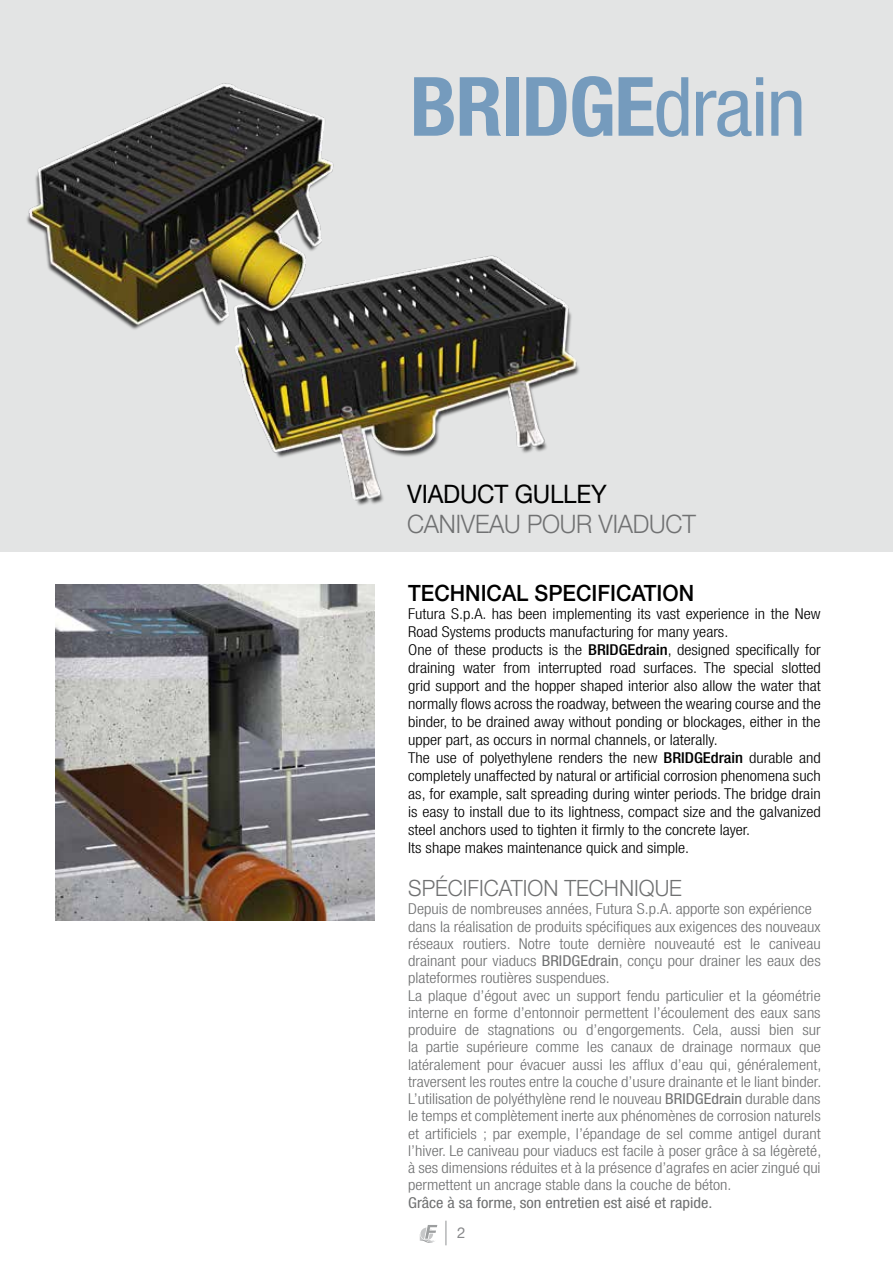
<style>
.page{position:relative;width:893px;height:1263px;background:#fff}
.page>*{position:absolute;margin:0;border:0;box-sizing:border-box;transform-origin:0 0}
.t1{font:700 condensed 81.9px "Helvetica Neue LT Std";letter-spacing:-.02em;color:#759bbd;scale:1.04 1}
.t2{font:300 25.5px "Helvetica Neue LT Std";letter-spacing:-.01em;color:#707172;scale:.95 1}
.t3{font:25.5px "Helvetica Neue LT Std";letter-spacing:-.01em;color:#000;scale:.95 1}
.t4{font:500 22.5px "Helvetica Neue LT Std";color:#000;scale:.95 1}
.t5{font:300 22.5px "Helvetica Neue LT Std";color:#707172;scale:.95 1}
.t6{font:300 condensed 15px/17.2px "Helvetica Neue LT Std";color:#707172;scale:1.1 1}
.t7{font:300 condensed 15px/18px "Helvetica Neue LT Std";color:#000;scale:1.1 1}
.t8{font:condensed 15px "Helvetica Neue LT Std";color:#707172;scale:1.1 1}
.t9{font:15px "Helvetica Neue LT Std";color:#87888a}
.s1{font-weight:400}
.s2{font-weight:500}
</style>
<div class="page">
<svg style="left:445px;top:1221px;width:1px;height:24px"></svg>
<svg style="left:420px;top:1225px;width:18px;height:18px"></svg>
<div style="left:0;top:0;width:893px;height:552px;background:#e3e4e4"></div>
<img style="left:235px;top:255px;width:344px;height:250px">
<img style="left:26px;top:83px;width:323px;height:255px">
<img style="left:55px;top:585px;width:319px;height:336px">
<h1 class="t1" style="left:410px;top:57px;width:383px">BRIDGE<span class="s1">drain</span></h1>
<h2 class="t3" style="left:407px;top:479px;width:212px">VIADUCT GULLEY</h2>
<h2 class="t2" style="left:407px;top:508px;width:305px">CANIVEAU POUR VIADUCT</h2>
<h3 class="t4" style="left:408px;top:579px;width:302px">TECHNICAL SPECIFICATION</h3>
<p class="t7" style="left:408px;top:604px;width:376px">Futura S.p.A. has been implementing its vast experience in the New Road Systems products manufacturing for many years.<br>One of these products is the <span class="s2">BRIDGEdrain</span>, designed specifically for draining water from interrupted road surfaces. The special slotted grid support and the hopper shaped interior also allow the water that normally flows across the roadway, between the wearing course and the binder, to be drained away without ponding or blockages, either in the upper part, as occurs in normal channels, or laterally.<br>The use of polyethylene renders the new <span class="s2">BRIDGEdrain</span> durable and completely unaffected by natural or artificial corrosion phenomena such as, for example, salt spreading during winter periods. The bridge drain is easy to install due to its lightness, compact size and the galvanized steel anchors used to tighten it firmly to the concrete layer.<br>Its shape makes maintenance quick and simple.</p>
<h3 class="t5" style="left:408px;top:874px;width:290px">SPÉCIFICATION TECHNIQUE</h3>
<p class="t6" style="left:408px;top:900px;width:377px">Depuis de nombreuses années, Futura S.p.A. apporte son expérience dans la réalisation de produits spécifiques aux exigences des nouveaux réseaux routiers. Notre toute dernière nouveauté est le caniveau drainant pour viaducs <span class="s1">BRIDGEdrain</span>, conçu pour drainer les eaux des plateformes routières suspendues.<br>La plaque d’égout avec un support fendu particulier et la géométrie interne en forme d’entonnoir permettent l’écoulement des eaux sans produire de stagnations ou d’engorgements. Cela, aussi bien sur la partie supérieure comme les canaux de drainage normaux que latéralement pour évacuer aussi les afflux d’eau qui, généralement, traversent les routes entre la couche d’usure drainante et le liant binder.<br>L’utilisation de polyéthylène rend le nouveau <span class="s1">BRIDGEdrain</span> durable dans le temps et complètement inerte aux phénomènes de corrosion naturels et artificiels ; par exemple, l’épandage de sel comme antigel durant l’hiver. Le caniveau pour viaducs est facile à poser grâce à sa légèreté, à ses dimensions réduites et à la présence d’agrafes en acier zingué qui permettent un ancrage stable dans la couche de béton.</p>
<p class="t8" style="left:408px;top:1193px;width:278px">Grâce à sa forme, son entretien est aisé et rapide.</p>
<p class="t9" style="left:457px;top:1224px;width:10px">2</p>
</div>
